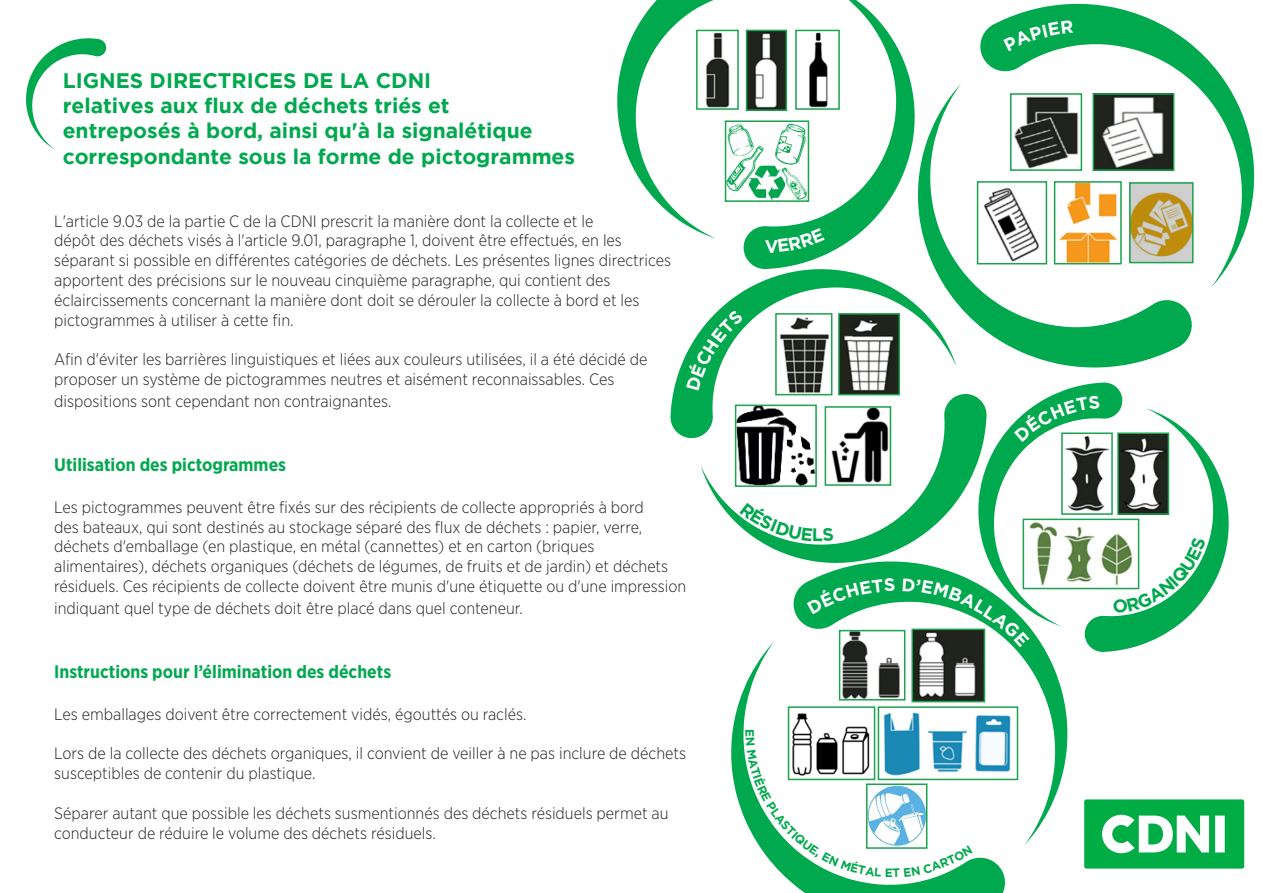
<style>
.page{position:relative;width:1263px;height:893px;background:#fff}
.page>*{position:absolute;margin:0;border:0;box-sizing:border-box;transform-origin:0 0}
.t1{font:700 21px/25.2px "Gotham";color:#00a84e}
.t2{font:700 18px "Gotham Narrow";color:#00a84e}
.t3{font:300 16.5px/19.8px "Gotham Narrow";color:#231f20}
</style>
<div class="page">
<svg style="left:26px;top:38px;width:81px;height:111px"></svg>
<svg style="left:731px;top:642px;width:274px;height:251px"></svg>
<svg style="left:790px;top:563px;width:277px;height:282px"></svg>
<svg style="left:918px;top:84px;width:274px;height:284px"></svg>
<svg style="left:977px;top:4px;width:277px;height:283px"></svg>
<svg style="left:744px;top:0;width:171px;height:269px"></svg>
<svg style="left:701px;top:439px;width:201px;height:124px"></svg>
<svg style="left:670px;top:269px;width:286px;height:170px"></svg>
<div style="left:1084px;top:799px;width:160px;height:70px;background:#00ad44;border-radius:2px"></div>
<svg style="left:1215px;top:815px;width:10px;height:37px"></svg>
<svg style="left:1102px;top:815px;width:107px;height:38px"></svg>
<img style="left:1013px;top:96px;width:66px;height:72px">
<div style="left:1010px;top:93px;width:72px;height:78px;border:2px solid #1aa24d"></div>
<img style="left:1095px;top:96px;width:76px;height:72px">
<div style="left:1092px;top:93px;width:82px;height:78px;border:2px solid #1aa24d"></div>
<img style="left:980px;top:184px;width:64px;height:77px">
<div style="left:977px;top:181px;width:70px;height:83px;border:2px solid #1aa24d"></div>
<img style="left:1057px;top:184px;width:62px;height:77px">
<div style="left:1054px;top:181px;width:68px;height:83px;border:2px solid #1aa24d"></div>
<img style="left:1132px;top:185px;width:58px;height:75px">
<div style="left:1129px;top:182px;width:64px;height:81px;border:2px solid #1aa24d"></div>
<img style="left:825px;top:33px;width:12px;height:74px">
<div style="left:795px;top:30px;width:45px;height:80px;border:2px solid #1aa24d"></div>
<img style="left:842px;top:633px;width:60px;height:64px">
<div style="left:839px;top:630px;width:66px;height:70px;border:2px solid #1aa24d"></div>
<img style="left:914px;top:653px;width:68px;height:46px">
<div style="left:911px;top:629px;width:74px;height:73px;border:2px solid #1aa24d"></div>
<img style="left:791px;top:709px;width:81px;height:21px">
<div style="left:788px;top:706px;width:87px;height:74px;border:2px solid #1aa24d"></div>
<img style="left:881px;top:709px;width:134px;height:68px">
<div style="left:878px;top:706px;width:140px;height:74px;border:2px solid #1aa24d"></div>
<img style="left:778px;top:316px;width:51px;height:76px">
<div style="left:775px;top:313px;width:57px;height:82px;border:2px solid #1aa24d"></div>
<img style="left:841px;top:316px;width:56px;height:76px">
<div style="left:838px;top:313px;width:62px;height:82px;border:2px solid #1aa24d"></div>
<img style="left:738px;top:408px;width:76px;height:76px">
<div style="left:735px;top:405px;width:82px;height:82px;border:2px solid #1aa24d"></div>
<img style="left:828px;top:409px;width:60px;height:74px">
<div style="left:825px;top:406px;width:66px;height:80px;border:2px solid #1aa24d"></div>
<div style="left:1003px;top:20px;width:70px;height:31px;background:#00a84e"></div>
<svg style="left:617px;top:0;width:208px;height:253px"></svg>
<svg style="left:807px;top:578px;width:88px;height:36px;background:#19b05f"></svg>
<svg style="left:745px;top:730px;width:228px;height:147px"></svg>
<svg style="left:686px;top:310px;width:57px;height:81px"></svg>
<svg style="left:739px;top:502px;width:94px;height:39px"></svg>
<svg style="left:902px;top:382px;width:327px;height:271px"></svg>
<p class="t1" style="left:63px;top:67px;width:370px">LIGNES DIRECTRICES DE LA CDNI</p>
<p class="t1" style="left:63px;top:93px;width:514px">relatives aux flux de déchets triés et<br>entreposés à bord, ainsi qu'à la signalétique correspondante sous la forme de pictogrammes</p>
<p class="t3" style="left:54px;top:210px;width:541px">L'article 9.03 de la partie C de la CDNI prescrit la manière dont la collecte et le</p>
<p class="t3" style="left:54px;top:230px;width:618px">dépôt des déchets visés à l'article 9.01, paragraphe 1, doivent être effectués, en les séparant si possible en différentes catégories de déchets. Les présentes lignes directrices apportent des précisions sur le nouveau cinquième paragraphe, qui contient des éclaircissements concernant la manière dont doit se dérouler la collecte à bord et les pictogrammes à utiliser à cette fin.</p>
<p class="t3" style="left:54px;top:349px;width:595px">Afin d'éviter les barrières linguistiques et liées aux couleurs utilisées, il a été décidé de proposer un système de pictogrammes neutres et aisément reconnaissables. Ces</p>
<p class="t3" style="left:54px;top:390px;width:339px">dispositions sont cependant non contraignantes.</p>
<p class="t2" style="left:54px;top:453px;width:233px">Utilisation des pictogrammes</p>
<p class="t3" style="left:54px;top:497px;width:633px">Les pictogrammes peuvent être fixés sur des récipients de collecte appropriés à bord<br>des bateaux, qui sont destinés au stockage séparé des flux de déchets : papier, verre, déchets d'emballage (en plastique, en métal (cannettes) et en carton (briques alimentaires), déchets organiques (déchets de légumes, de fruits et de jardin) et déchets résiduels. Ces récipients de collecte doivent être munis d'une étiquette ou d'une impression</p>
<p class="t3" style="left:54px;top:597px;width:470px">indiquant quel type de déchets doit être placé dans quel conteneur.</p>
<p class="t2" style="left:54px;top:660px;width:338px">Instructions pour l’élimination des déchets</p>
<p class="t3" style="left:54px;top:704px;width:474px">Les emballages doivent être correctement vidés, égouttés ou raclés.</p>
<p class="t3" style="left:54px;top:743px;width:633px">Lors de la collecte des déchets organiques, il convient de veiller à ne pas inclure de déchets susceptibles de contenir du plastique.</p>
<p class="t3" style="left:54px;top:803px;width:616px">Séparer autant que possible les déchets susmentionnés des déchets résiduels permet au conducteur de réduire le volume des déchets résiduels.</p>
</div>
